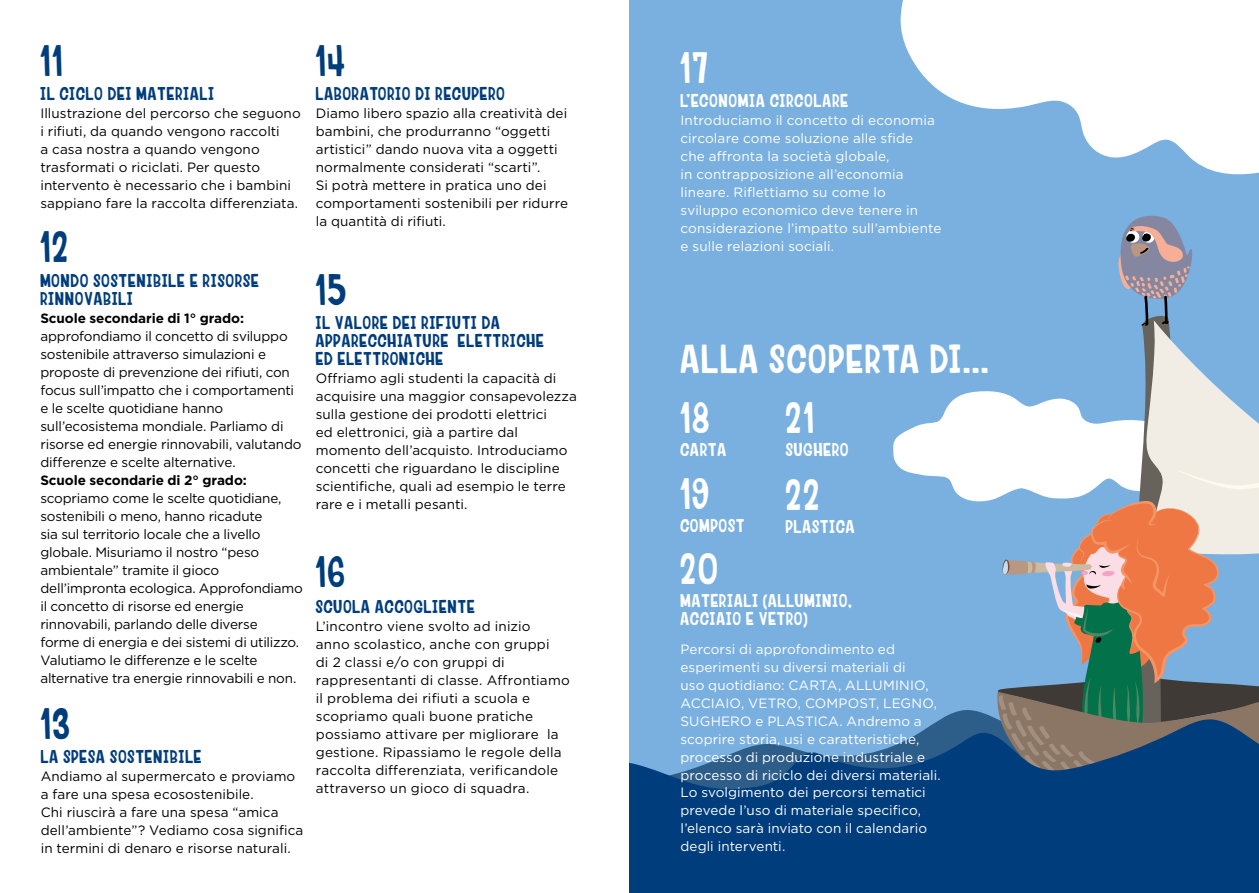
<style>
.page{position:relative;width:1259px;height:893px;background:#fff}
.page>*{position:absolute;margin:0;border:0;box-sizing:border-box;transform-origin:0 0}
.t1{font:39px "Lumberjack";letter-spacing:.04em;color:#003d7c}
.t2{font:39px/75.4px "Lumberjack";letter-spacing:.04em;color:#fff}
.t3{font:36px "Lumberjack";letter-spacing:.035em;color:#fff}
.t4{font:16.5px/18px "Lumberjack";letter-spacing:.04em;color:#003d7c}
.t5{font:16.5px/18px "Lumberjack";letter-spacing:.04em;color:#fff}
.t6{font:13.5px/18px "Gotham";color:#000}
.t7{font:13.5px/18px "Gotham";letter-spacing:.005em;color:#fff}
.t8{font:700 13.5px "Gotham";letter-spacing:-.005em;color:#000}
</style>
<div class="page">
<div style="left:629px;top:0;width:630px;height:893px;background:#7ab0e0"></div>
<svg style="left:900px;top:0;width:359px;height:175px;fill:#fff"></svg>
<svg style="left:893px;top:215px;width:366px;height:504px"></svg>
<svg style="left:629px;top:719px;width:630px;height:174px;background:#174e85"></svg>
<h1 class="t1" style="left:40px;top:38px;width:24px">11</h1>
<p class="t4" style="left:40px;top:85px;width:175px">IL CICLO DEI MATERIALI</p>
<p class="t6" style="left:40px;top:104px;width:262px">Illustrazione del percorso che seguono i rifiuti, da quando vengono raccolti<br>a casa nostra a quando vengono trasformati o riciclati. Per questo intervento è necessario che i bambini sappiano fare la raccolta differenziata.</p>
<h1 class="t1" style="left:40px;top:224px;width:30px">12</h1>
<p class="t4" style="left:40px;top:271px;width:220px">MONDO SOSTENIBILE E RISORSE<br>RINNOVABILI</p>
<p class="t8" style="left:40px;top:309px;width:205px">Scuole secondarie di 1° grado:</p>
<p class="t6" style="left:40px;top:327px;width:263px">approfondiamo il concetto di sviluppo sostenibile attraverso simulazioni e proposte di prevenzione dei rifiuti, con focus sull’impatto che i comportamenti e le scelte quotidiane hanno sull’ecosistema mondiale. Parliamo di risorse ed energie rinnovabili, valutando differenze e scelte alternative.</p>
<p class="t8" style="left:40px;top:471px;width:208px">Scuole secondarie di 2° grado:</p>
<p class="t6" style="left:40px;top:488px;width:264px">scopriamo come le scelte quotidiane, sostenibili o meno, hanno ricadute<br>sia sul territorio locale che a livello globale. Misuriamo il nostro “peso ambientale” tramite il gioco dell’impronta ecologica. Approfondiamo il concetto di risorse ed energie rinnovabili, parlando delle diverse<br>forme di energia e dei sistemi di utilizzo.<br>Valutiamo le differenze e le scelte alternative tra energie rinnovabili e non.</p>
<h1 class="t1" style="left:41px;top:700px;width:31px">13</h1>
<p class="t4" style="left:41px;top:748px;width:163px">LA SPESA SOSTENIBILE</p>
<p class="t6" style="left:41px;top:767px;width:264px">Andiamo al supermercato e proviamo a fare una spesa ecosostenibile.<br>Chi riuscirà a fare una spesa “amica dell’ambiente”? Vediamo cosa significa in termini di denaro e risorse naturali.</p>
<h1 class="t1" style="left:316px;top:38px;width:31px">14</h1>
<p class="t4" style="left:316px;top:85px;width:191px">LABORATORIO DI RECUPERO</p>
<p class="t6" style="left:316px;top:104px;width:254px">Diamo libero spazio alla creatività dei bambini, che produrranno “oggetti artistici” dando nuova vita a oggetti normalmente considerati “scarti”.<br>Si potrà mettere in pratica uno dei comportamenti sostenibili per ridurre la quantità di rifiuti.</p>
<h1 class="t1" style="left:316px;top:267px;width:33px">15</h1>
<p class="t4" style="left:316px;top:313px;width:230px">IL VALORE DEI RIFIUTI DA<br>APPARECCHIATURE ELETTRICHE<br>ED ELETTRONICHE</p>
<p class="t6" style="left:316px;top:369px;width:263px">Offriamo agli studenti la capacità di acquisire una maggior consapevolezza sulla gestione dei prodotti elettrici<br>ed elettronici, già a partire dal momento dell’acquisto. Introduciamo concetti che riguardano le discipline scientifiche, quali ad esempio le terre rare e i metalli pesanti.</p>
<h1 class="t1" style="left:316px;top:549px;width:31px">16</h1>
<p class="t4" style="left:316px;top:598px;width:161px">SCUOLA ACCOGLIENTE</p>
<p class="t6" style="left:316px;top:617px;width:255px">L’incontro viene svolto ad inizio<br>anno scolastico, anche con gruppi<br>di 2 classi e/o con gruppi di rappresentanti di classe. Affrontiamo il problema dei rifiuti a scuola e scopriamo quali buone pratiche possiamo attivare per migliorare la gestione. Ripassiamo le regole della raccolta differenziata, verificandole attraverso un gioco di squadra.</p>
<h1 class="t2" style="left:680px;top:31px;width:29px">17</h1>
<p class="t5" style="left:680px;top:92px;width:169px">L’ECONOMIA CIRCOLARE</p>
<p class="t7" style="left:680px;top:111px;width:262px">Introduciamo il concetto di economia circolare come soluzione alle sfide<br>che affronta la società globale,<br>in contrapposizione all’economia lineare. Riflettiamo su come lo sviluppo economico deve tenere in considerazione l’impatto sull’ambiente e sulle relazioni sociali.</p>
<h2 class="t3" style="left:680px;top:337px;width:309px">ALLA SCOPERTA DI...</h2>
<h1 class="t2" style="left:680px;top:381px;width:31px">18<br>19</h1>
<h1 class="t2" style="left:786px;top:381px;width:30px">21</h1>
<p class="t5" style="left:786px;top:441px;width:65px">SUGHERO</p>
<h1 class="t2" style="left:786px;top:457px;width:36px">22</h1>
<p class="t5" style="left:680px;top:441px;width:47px">CARTA</p>
<p class="t5" style="left:680px;top:516px;width:66px">COMPOST</p>
<h1 class="t2" style="left:680px;top:532px;width:39px">20</h1>
<p class="t5" style="left:786px;top:517px;width:71px">PLASTICA</p>
<p class="t5" style="left:680px;top:592px;width:172px">MATERIALI (ALLUMINIO,<br>ACCIAIO E VETRO)</p>
<p class="t7" style="left:680px;top:639px;width:262px">Percorsi di approfondimento ed esperimenti su diversi materiali di<br>uso quotidiano: CARTA, ALLUMINIO, ACCIAIO, VETRO, COMPOST, LEGNO, SUGHERO e PLASTICA. Andremo a scoprire storia, usi e caratteristiche, processo di produzione industriale e processo di riciclo dei diversi materiali.<br>Lo svolgimento dei percorsi tematici prevede l’uso di materiale specifico, l’elenco sarà inviato con il calendario degli interventi.</p>
</div>
